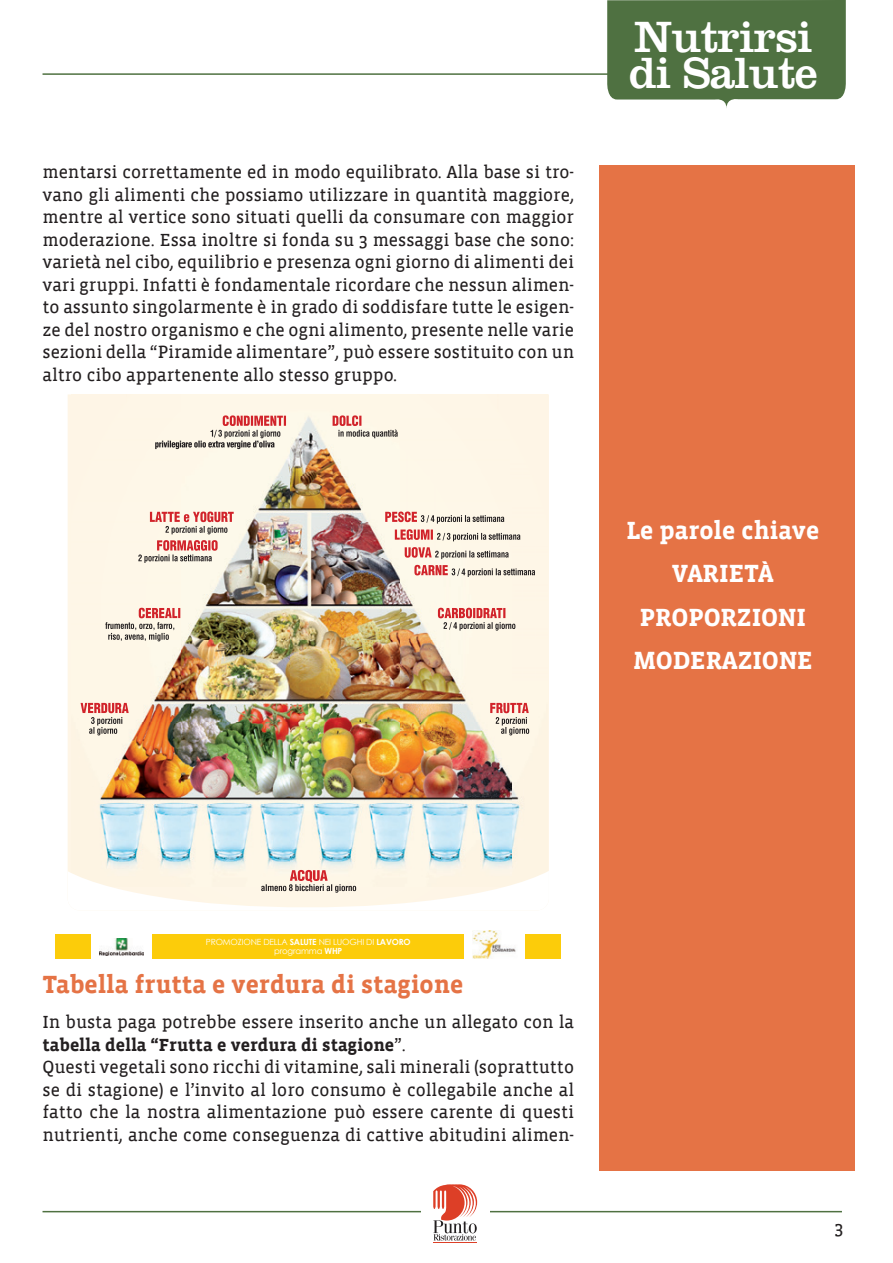
<style>
.page{position:relative;width:893px;height:1263px;background:#fff}
.page>*{position:absolute;margin:0;border:0;box-sizing:border-box;transform-origin:0 0}
.t1{font:45.45px "Clarendon";letter-spacing:-.02em;color:#fff}
.Domande{font:700 25.5px "Vista Slab";color:#fff}
.Domande-2{font:700 25.5px "Vista Slab";color:#e57345}
.Testo{font:18px/22.5px "Vista Slab Reg";color:#231f20;text-align:justify}
.t2{font:8.55px/9.3px "Century Gothic";letter-spacing:-.02em;color:#fff;text-align:center}
.s1{font-weight:700}
.s2{font-family:"Vista Slab";font-weight:700}
</style>
<div class="page">
<hr style="left:43px;top:1211px;width:799px;height:1px;background:#4f7141">
<hr style="left:43px;top:73px;width:799px;height:2px;background:#4f7141">
<div style="left:421px;top:1182px;width:68px;height:60px;background:#fff"></div>
<hr style="left:433px;top:1242px;width:44px;height:1px;background:#dd3f27">
<svg style="left:433px;top:1184px;width:44px;height:56px"></svg>
<svg style="left:607px;top:0;width:239px;height:108px;background:#5d7c50"></svg>
<div style="left:599px;top:166px;width:255px;height:1005px;background:#e57345"></div>
<img style="left:71px;top:395px;width:477px;height:470px">
<svg style="left:81px;top:703px;width:48px;height:32px;background:#dbb3a9"></svg>
<svg style="left:490px;top:703px;width:39px;height:32px"></svg>
<svg style="left:105px;top:608px;width:75px;height:33px;background:#dac3b8"></svg>
<svg style="left:438px;top:608px;width:77px;height:23px;background:#daaba2"></svg>
<svg style="left:138px;top:540px;width:80px;height:23px;background:#dab0a7"></svg>
<svg style="left:150px;top:511px;width:84px;height:23px;background:#dfb2aa"></svg>
<svg style="left:414px;top:565px;width:121px;height:12px"></svg>
<svg style="left:405px;top:547px;width:104px;height:12px"></svg>
<svg style="left:385px;top:511px;width:135px;height:30px;background:#dfc6bb"></svg>
<svg style="left:333px;top:415px;width:65px;height:23px"></svg>
<svg style="left:155px;top:415px;width:131px;height:34px;background:#dbc6bb"></svg>
<svg style="left:68px;top:865px;width:481px;height:42px"></svg>
<div style="left:56px;top:935px;width:505px;height:24px;background:#fccc0a"></div>
<div style="left:92px;top:935px;width:60px;height:24px;background:#fff"></div>
<img style="left:100px;top:938px;width:44px;height:17px">
<div style="left:465px;top:935px;width:60px;height:24px;background:#fff"></div>
<img style="left:473px;top:931px;width:43px;height:28px">
<p class="Testo" style="left:43px;top:162px;width:533px">mentarsi correttamente ed in modo equilibrato. Alla base si tro&shy;vano gli alimenti che possiamo utilizzare in quantità maggiore, mentre al vertice sono situati quelli da consumare con maggior moderazione. Essa inoltre si fonda su 3 messaggi base che sono: varietà nel cibo, equilibrio e presenza ogni giorno di alimenti dei vari gruppi. Infatti è fondamentale ricordare che nessun alimen&shy;to assunto singolarmente è in grado di soddisfare tutte le esigen&shy;ze del nostro organismo e che ogni alimento, presente nelle varie sezioni della “Piramide alimentare”, può essere sostituito con un altro cibo appartenente allo stesso gruppo.</p>
<p class="t1" style="left:634px;top:10px;width:180px">Nutrirsi</p>
<p class="t1" style="left:629px;top:46px;width:190px">di Salute</p>
<p class="Domande" style="left:626px;top:517px;width:194px">Le parole chiave</p>
<p class="Domande" style="left:672px;top:561px;width:103px">VARIETÀ</p>
<p class="Domande" style="left:640px;top:604px;width:168px">PROPORZIONI</p>
<p class="Domande" style="left:633px;top:647px;width:181px">MODERAZIONE</p>
<p class="t2" style="left:206px;top:937px;width:206px">PROMOZIONE DELLA <span class="s1">SALUTE</span> NEI LUOGHI DI <span class="s1">LAVORO </span>programma <span class="s1">WHP</span></p>
<p class="Domande-2" style="left:43px;top:971px;width:422px">Tabella frutta e verdura di stagione</p>
<p class="Testo" style="left:43px;top:1011px;width:533px">In busta paga potrebbe essere inserito anche un allegato con la <span class="s2">tabella della “Frutta e verdura di stagione</span>”.</p>
<p class="Testo" style="left:43px;top:1056px;width:533px">Questi vegetali sono ricchi di vitamine, sali minerali (soprattutto se di stagione) e l’invito al loro consumo è collegabile anche al fatto che la nostra alimentazione può essere carente di questi nutrienti, anche come conseguenza di cattive abitudini alimen-</p>
<p class="Testo" style="left:834px;top:1217px;width:10px">3</p>
</div>
